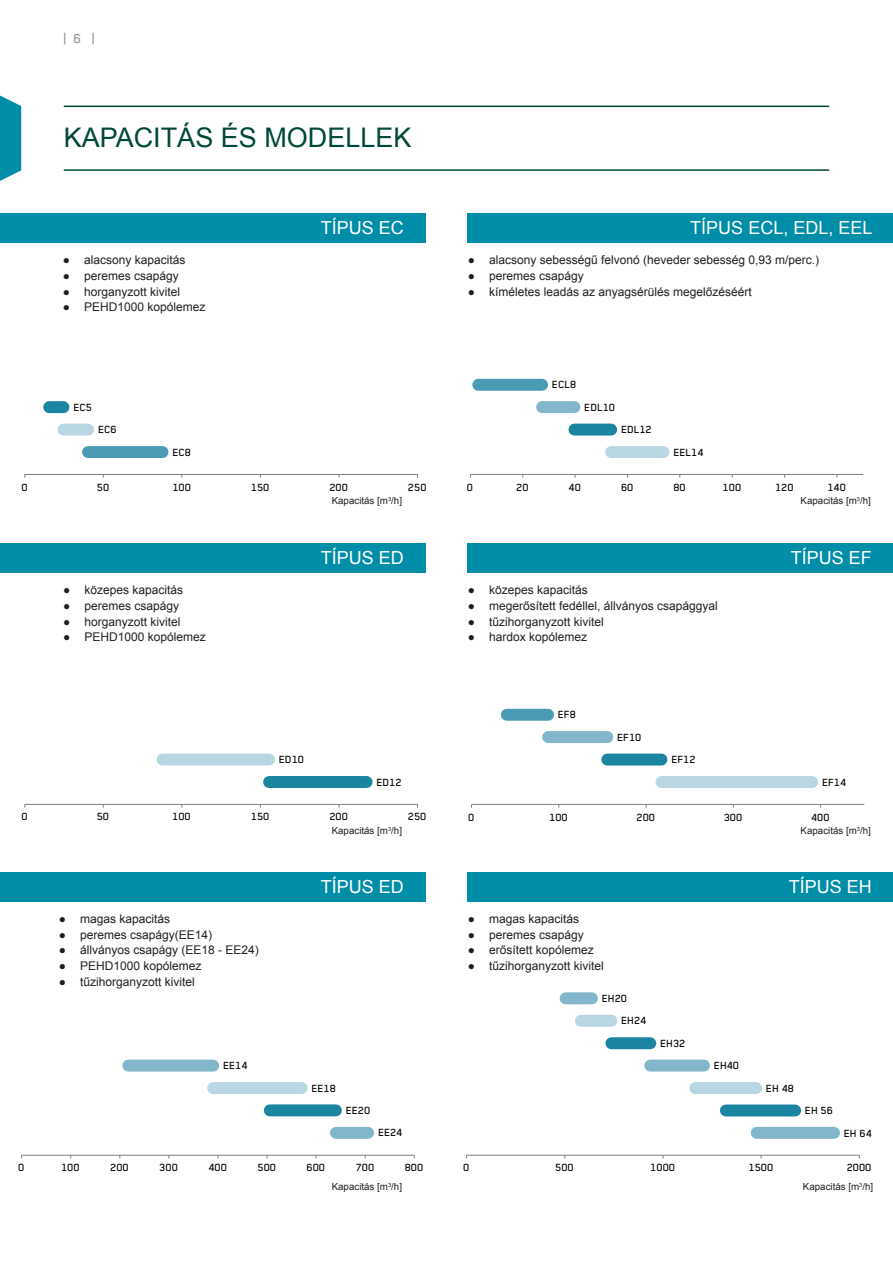
<style>
.page{position:relative;width:893px;height:1263px;background:#fff}
.page>*{position:absolute;margin:0;border:0;box-sizing:border-box;transform-origin:0 0}
.ARIAL_CB_Head_20_20{font:27px "Arial";color:#004839}
.ARIAL_CB_Head_13_13{font:18px "Arial";color:#fff}
.t1{font:500 15px "Blender";color:#939598}
.ARIAL_CB_Text_8_5_11{font:12px "Arial";color:#231f20}
.t2{font:500 12px/22.4px "Blender";letter-spacing:.005em;color:#000001}
.CB_Text_6_5_9{font:9.75px "Arial";color:#231f20}
</style>
<div class="page">
<hr style="left:64px;top:106px;width:765px;height:1px;background:#004839">
<svg style="left:0;top:96px;width:21px;height:85px;background:#1e9ab2"></svg>
<hr style="left:64px;top:169px;width:765px;height:2px;background:#004839">
<hr style="left:25px;top:804px;width:392px;height:1px;background:#7c7f80">
<div style="left:163px;top:753px;width:106px;height:12px;background:#b9d7e2"></div>
<div style="left:269px;top:776px;width:98px;height:12px;background:#1b84a0"></div>
<hr style="left:467px;top:1155px;width:392px;height:1px;background:#7c7f80">
<div style="left:566px;top:992px;width:26px;height:12px;background:#83b6ca"></div>
<div style="left:581px;top:1015px;width:30px;height:12px;background:#b9d7e2"></div>
<div style="left:611px;top:1037px;width:39px;height:12px;background:#1b84a0"></div>
<div style="left:650px;top:1059px;width:54px;height:12px;background:#83b6ca"></div>
<div style="left:695px;top:1082px;width:61px;height:12px;background:#b9d7e2"></div>
<div style="left:726px;top:1104px;width:69px;height:12px;background:#1b84a0"></div>
<div style="left:757px;top:1127px;width:77px;height:12px;background:#83b6ca"></div>
<hr style="left:22px;top:1155px;width:392px;height:1px;background:#7c7f80">
<div style="left:128px;top:1059px;width:85px;height:12px;background:#83b6ca"></div>
<div style="left:213px;top:1082px;width:89px;height:12px;background:#b9d7e2"></div>
<div style="left:270px;top:1104px;width:66px;height:12px;background:#1b84a0"></div>
<div style="left:336px;top:1127px;width:32px;height:12px;background:#83b6ca"></div>
<hr style="left:470px;top:474px;width:393px;height:1px;background:#7c7f80">
<div style="left:478px;top:379px;width:64px;height:12px;background:#4c9bb4"></div>
<div style="left:542px;top:401px;width:32px;height:12px;background:#83b6ca"></div>
<div style="left:574px;top:424px;width:37px;height:11px;background:#1b84a0"></div>
<div style="left:611px;top:446px;width:52px;height:12px;background:#b9d7e2"></div>
<hr style="left:25px;top:474px;width:392px;height:1px;background:#7c7f80">
<div style="left:49px;top:401px;width:14px;height:12px;background:#1b84a0"></div>
<div style="left:63px;top:424px;width:25px;height:12px;background:#b9d7e2"></div>
<div style="left:88px;top:446px;width:75px;height:12px;background:#4c9bb4"></div>
<hr style="left:472px;top:804px;width:392px;height:1px;background:#7c7f80">
<div style="left:507px;top:709px;width:41px;height:12px;background:#4c9bb4"></div>
<div style="left:548px;top:731px;width:59px;height:12px;background:#83b6ca"></div>
<div style="left:607px;top:753px;width:54px;height:12px;background:#1b84a0"></div>
<div style="left:661px;top:776px;width:151px;height:12px;background:#b9d7e2"></div>
<hr style="left:892px;top:213px;width:1px;height:237px;background:#b0d8e3">
<div style="left:468px;top:213px;width:425px;height:29px;background:#008da8"></div>
<div style="left:0;top:213px;width:425px;height:29px;background:#008da8"></div>
<div style="left:0;top:872px;width:425px;height:30px;background:#008da8"></div>
<div style="left:468px;top:872px;width:425px;height:30px;background:#008da8"></div>
<div style="left:0;top:543px;width:425px;height:30px;background:#008da8"></div>
<div style="left:468px;top:543px;width:425px;height:30px;background:#008da8"></div>
<p class="t1" style="left:64px;top:30px;width:33px">| 6 |</p>
<p class="ARIAL_CB_Head_20_20" style="left:64px;top:120px;width:349px">KAPACITÁS ÉS MODELLEK</p>
<p class="ARIAL_CB_Head_13_13" style="left:321px;top:216px;width:85px">TÍPUS EC</p>
<p class="ARIAL_CB_Head_13_13" style="left:690px;top:216px;width:184px">TÍPUS ECL, EDL, EEL</p>
<p class="ARIAL_CB_Text_8_5_11" style="left:63px;top:252px;width:124px">● alacsony kapacitás</p>
<p class="ARIAL_CB_Text_8_5_11" style="left:63px;top:268px;width:117px">● peremes csapágy</p>
<p class="ARIAL_CB_Text_8_5_11" style="left:63px;top:283px;width:119px">● horganyzott kivitel</p>
<p class="ARIAL_CB_Text_8_5_11" style="left:63px;top:299px;width:144px">● PEHD1000 kopólemez</p>
<p class="ARIAL_CB_Text_8_5_11" style="left:468px;top:252px;width:353px">● alacsony sebességű felvonó (heveder sebesség 0,93 m/perc.)</p>
<p class="ARIAL_CB_Text_8_5_11" style="left:468px;top:268px;width:117px">● peremes csapágy</p>
<p class="ARIAL_CB_Text_8_5_11" style="left:468px;top:283px;width:286px">● kíméletes leadás az anyagsérülés megelőzéséért</p>
<p class="t2" style="left:552px;top:373px;width:26px">ECL8</p>
<p class="t2" style="left:74px;top:396px;width:20px">EC5</p>
<p class="t2" style="left:585px;top:396px;width:32px">EDL10</p>
<p class="t2" style="left:98px;top:418px;width:20px">EC6</p>
<p class="t2" style="left:621px;top:418px;width:32px">EDL12</p>
<p class="t2" style="left:173px;top:441px;width:20px">EC8</p>
<p class="t2" style="left:674px;top:441px;width:32px">EEL14</p>
<p class="t2" style="left:22px;top:475px;width:8px">0</p>
<p class="t2" style="left:97px;top:475px;width:14px">50</p>
<p class="t2" style="left:173px;top:475px;width:20px">100</p>
<p class="t2" style="left:251px;top:475px;width:20px">150</p>
<p class="t2" style="left:330px;top:475px;width:20px">200</p>
<p class="t2" style="left:408px;top:475px;width:20px">250</p>
<p class="t2" style="left:467px;top:475px;width:8px">0</p>
<p class="t2" style="left:517px;top:475px;width:14px">20</p>
<p class="t2" style="left:569px;top:475px;width:14px">40</p>
<p class="t2" style="left:621px;top:475px;width:14px">60</p>
<p class="t2" style="left:674px;top:475px;width:14px">80</p>
<p class="t2" style="left:723px;top:475px;width:20px">100</p>
<p class="t2" style="left:775px;top:475px;width:20px">120</p>
<p class="t2" style="left:828px;top:475px;width:20px">140</p>
<p class="CB_Text_6_5_9" style="left:332px;top:494px;width:72px">Kapacitás [m<sup>3</sup>/h]</p>
<p class="CB_Text_6_5_9" style="left:801px;top:494px;width:72px">Kapacitás [m<sup>3</sup>/h]</p>
<p class="ARIAL_CB_Text_8_5_11" style="left:63px;top:582px;width:121px">● közepes kapacitás</p>
<p class="ARIAL_CB_Text_8_5_11" style="left:63px;top:598px;width:117px">● peremes csapágy</p>
<p class="ARIAL_CB_Text_8_5_11" style="left:63px;top:613px;width:119px">● horganyzott kivitel</p>
<p class="ARIAL_CB_Text_8_5_11" style="left:63px;top:629px;width:144px">● PEHD1000 kopólemez</p>
<p class="ARIAL_CB_Head_13_13" style="left:321px;top:546px;width:85px">TÍPUS ED</p>
<p class="ARIAL_CB_Head_13_13" style="left:791px;top:546px;width:83px">TÍPUS EF</p>
<p class="ARIAL_CB_Text_8_5_11" style="left:468px;top:582px;width:121px">● közepes kapacitás</p>
<p class="ARIAL_CB_Text_8_5_11" style="left:468px;top:598px;width:252px">● megerősített fedéllel, állványos csapággyal</p>
<p class="ARIAL_CB_Text_8_5_11" style="left:468px;top:613px;width:137px">● tűzihorganyzott kivitel</p>
<p class="ARIAL_CB_Text_8_5_11" style="left:468px;top:629px;width:121px">● hardox kopólemez</p>
<p class="t2" style="left:279px;top:748px;width:27px">ED10</p>
<p class="t2" style="left:377px;top:770px;width:27px">ED12</p>
<p class="t2" style="left:558px;top:703px;width:20px">EF8</p>
<p class="t2" style="left:617px;top:726px;width:26px">EF10</p>
<p class="t2" style="left:672px;top:748px;width:26px">EF12</p>
<p class="t2" style="left:822px;top:770px;width:26px">EF14</p>
<p class="t2" style="left:22px;top:805px;width:8px">0</p>
<p class="t2" style="left:97px;top:805px;width:14px">50</p>
<p class="t2" style="left:173px;top:805px;width:20px">100</p>
<p class="t2" style="left:251px;top:805px;width:20px">150</p>
<p class="t2" style="left:330px;top:805px;width:20px">200</p>
<p class="t2" style="left:408px;top:805px;width:20px">250</p>
<p class="t2" style="left:468px;top:805px;width:8px">0</p>
<p class="t2" style="left:550px;top:805px;width:20px">100</p>
<p class="t2" style="left:637px;top:805px;width:20px">200</p>
<p class="t2" style="left:724px;top:805px;width:20px">300</p>
<p class="t2" style="left:811px;top:805px;width:20px">400</p>
<p class="CB_Text_6_5_9" style="left:332px;top:825px;width:72px">Kapacitás [m<sup>3</sup>/h]</p>
<p class="CB_Text_6_5_9" style="left:801px;top:825px;width:72px">Kapacitás [m<sup>3</sup>/h]</p>
<p class="ARIAL_CB_Text_8_5_11" style="left:59px;top:911px;width:113px">● magas kapacitás</p>
<p class="ARIAL_CB_Text_8_5_11" style="left:59px;top:926px;width:155px">● peremes csapágy(EE14)</p>
<p class="ARIAL_CB_Text_8_5_11" style="left:59px;top:942px;width:202px">● állványos csapágy (EE18 - EE24)</p>
<p class="ARIAL_CB_Text_8_5_11" style="left:59px;top:958px;width:144px">● PEHD1000 kopólemez</p>
<p class="ARIAL_CB_Text_8_5_11" style="left:59px;top:974px;width:137px">● tűzihorganyzott kivitel</p>
<p class="t2" style="left:223px;top:1054px;width:26px">EE14</p>
<p class="ARIAL_CB_Head_13_13" style="left:321px;top:875px;width:85px">TÍPUS ED</p>
<p class="ARIAL_CB_Head_13_13" style="left:789px;top:875px;width:85px">TÍPUS EH</p>
<p class="ARIAL_CB_Text_8_5_11" style="left:468px;top:911px;width:113px">● magas kapacitás</p>
<p class="ARIAL_CB_Text_8_5_11" style="left:468px;top:926px;width:117px">● peremes csapágy</p>
<p class="ARIAL_CB_Text_8_5_11" style="left:468px;top:942px;width:127px">● erősített kopólemez</p>
<p class="ARIAL_CB_Text_8_5_11" style="left:468px;top:958px;width:137px">● tűzihorganyzott kivitel</p>
<p class="t2" style="left:312px;top:1076px;width:26px">EE18</p>
<p class="t2" style="left:346px;top:1099px;width:26px">EE20</p>
<p class="t2" style="left:378px;top:1121px;width:26px">EE24</p>
<p class="t2" style="left:622px;top:987px;width:27px;text-indent:-19px">EH20<br>EH24</p>
<p class="t2" style="left:661px;top:1032px;width:27px">EH32</p>
<p class="t2" style="left:714px;top:1054px;width:27px">EH40</p>
<p class="t2" style="left:766px;top:1076px;width:30px">EH 48</p>
<p class="t2" style="left:805px;top:1099px;width:30px">EH 56</p>
<p class="t2" style="left:844px;top:1121px;width:30px">EH 64</p>
<p class="t2" style="left:19px;top:1156px;width:8px">0</p>
<p class="t2" style="left:61px;top:1156px;width:20px">100</p>
<p class="t2" style="left:111px;top:1156px;width:20px">200</p>
<p class="t2" style="left:160px;top:1156px;width:20px">300</p>
<p class="t2" style="left:209px;top:1156px;width:20px">400</p>
<p class="t2" style="left:258px;top:1156px;width:20px">500</p>
<p class="t2" style="left:307px;top:1156px;width:20px">600</p>
<p class="t2" style="left:356px;top:1156px;width:20px">700</p>
<p class="t2" style="left:405px;top:1156px;width:20px">800</p>
<p class="t2" style="left:463px;top:1156px;width:8px">0</p>
<p class="t2" style="left:555px;top:1156px;width:20px">500</p>
<p class="t2" style="left:651px;top:1156px;width:26px">1000</p>
<p class="t2" style="left:749px;top:1156px;width:26px">1500</p>
<p class="t2" style="left:847px;top:1156px;width:26px">2000</p>
<p class="CB_Text_6_5_9" style="left:332px;top:1180px;width:72px">Kapacitás [m<sup>3</sup>/h]</p>
<p class="CB_Text_6_5_9" style="left:803px;top:1180px;width:72px">Kapacitás [m<sup>3</sup>/h]</p>
</div>
